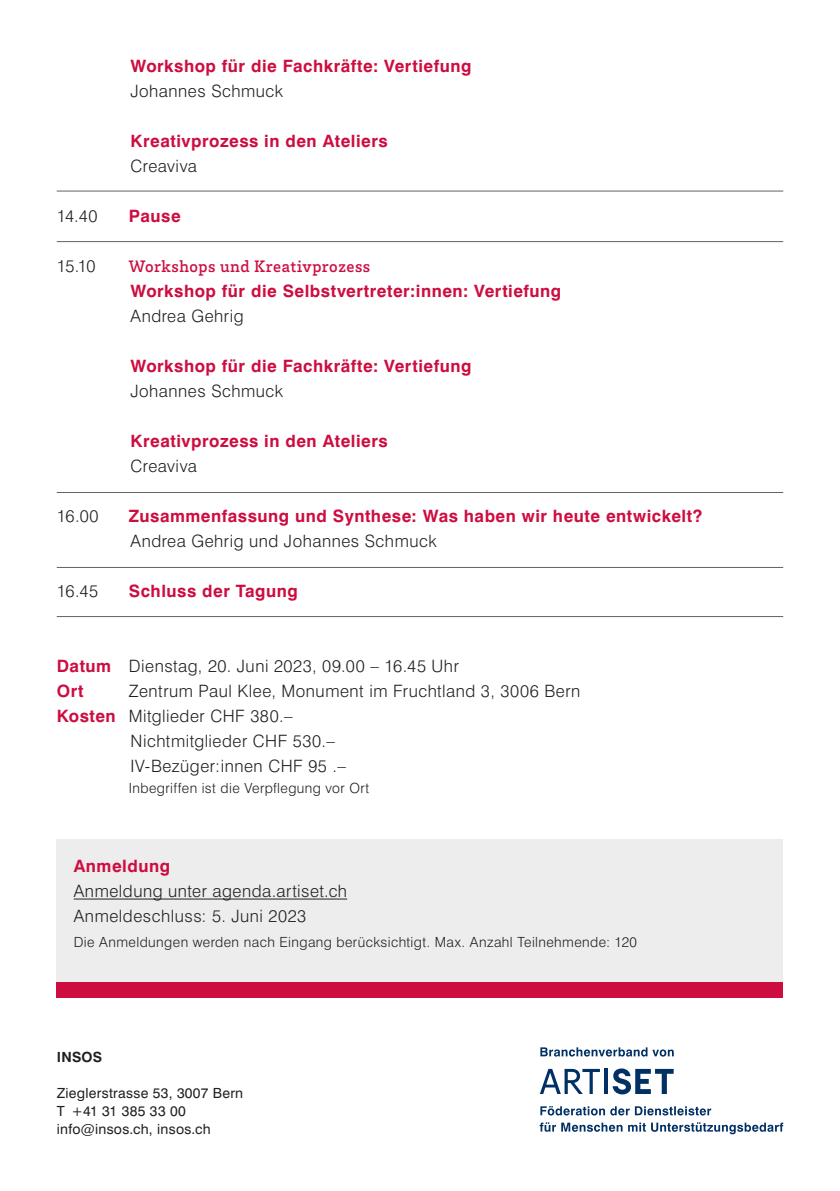
<style>
.page{position:relative;width:840px;height:1191px;background:#fff}
.page>*{position:absolute;margin:0;border:0;box-sizing:border-box;transform-origin:0 0}
.Text_Flyer{font:300 17px "Swiss 721 BT";letter-spacing:.03em;color:#231f20}
.Text_Flyer-2{font:700 17px "Swiss 721 BT";letter-spacing:.03em;color:#cd0d40}
.Text_Flyer-3{font:500 17px "Brix Slab";letter-spacing:.03em;color:#cd0d40}
.Zwischentitel_Beige{font:700 17px "Swiss 721 BT";letter-spacing:.03em;color:#cd0d40}
.Text_Flyer-4{font:300 14px "Swiss 721 BT";letter-spacing:.03em;color:#231f20}
.t1{font:14px/18px "Swiss 721 BT";letter-spacing:.02em;color:#231f20}
.Kleingedrucktes_Flye{font:300 14px "Swiss 721 BT";letter-spacing:.03em;color:#231f20}
.t2{font:700 14px "Swiss 721 BT";letter-spacing:.02em;color:#231f20}
.s1{font-weight:700;color:#cd0d40}
</style>
<div class="page">
<hr style="left:57px;top:190px;width:725px;height:1px;background:#636366">
<hr style="left:57px;top:241px;width:725px;height:1px;background:#636366">
<hr style="left:57px;top:492px;width:725px;height:1px;background:#636366">
<hr style="left:57px;top:567px;width:725px;height:1px;background:#636366">
<hr style="left:57px;top:616px;width:725px;height:1px;background:#636366">
<div style="left:57px;top:839px;width:725px;height:150px;background:#ededee"></div>
<div style="left:57px;top:982px;width:725px;height:15px;background:#cd0d40"></div>
<svg style="left:604px;top:1069px;width:3px;height:25px"></svg>
<svg style="left:612px;top:1068px;width:61px;height:26px"></svg>
<svg style="left:539px;top:1069px;width:60px;height:25px"></svg>
<svg style="left:540px;top:1047px;width:133px;height:9px"></svg>
<svg style="left:539px;top:1122px;width:243px;height:12px"></svg>
<svg style="left:540px;top:1106px;width:170px;height:9px"></svg>
<hr style="left:74px;top:898px;width:273px;height:1px;background:#231f20">
<p class="Text_Flyer-2" style="left:130px;top:56px;width:342px">Workshop für die Fachkräfte: Vertiefung</p>
<p class="Text_Flyer" style="left:130px;top:81px;width:154px">Johannes Schmuck</p>
<p class="Text_Flyer-2" style="left:130px;top:131px;width:259px">Kreativprozess in den Ateliers</p>
<p class="Text_Flyer" style="left:130px;top:156px;width:68px">Creaviva</p>
<p class="Text_Flyer" style="left:57px;top:206px;width:42px">14.40</p>
<p class="Text_Flyer-2" style="left:129px;top:206px;width:53px">Pause</p>
<p class="Text_Flyer" style="left:57px;top:256px;width:40px">15.10</p>
<p class="Text_Flyer-3" style="left:129px;top:255px;width:243px">Workshops und Kreativprozess</p>
<p class="Text_Flyer-2" style="left:130px;top:281px;width:432px">Workshop für die Selbstvertreter:innen: Vertiefung</p>
<p class="Text_Flyer" style="left:130px;top:306px;width:114px">Andrea Gehrig</p>
<p class="Text_Flyer-2" style="left:130px;top:356px;width:342px">Workshop für die Fachkräfte: Vertiefung</p>
<p class="Text_Flyer" style="left:130px;top:381px;width:154px">Johannes Schmuck</p>
<p class="Text_Flyer-2" style="left:130px;top:431px;width:259px">Kreativprozess in den Ateliers</p>
<p class="Text_Flyer" style="left:130px;top:456px;width:68px">Creaviva</p>
<p class="Text_Flyer" style="left:57px;top:506px;width:43px">16.00</p>
<p class="Text_Flyer-2" style="left:129px;top:506px;width:574px">Zusammenfassung und Synthese: Was haben wir heute entwickelt?</p>
<p class="Text_Flyer" style="left:130px;top:531px;width:307px">Andrea Gehrig und Johannes Schmuck</p>
<p class="Text_Flyer" style="left:57px;top:581px;width:43px">16.45</p>
<p class="Text_Flyer-2" style="left:129px;top:581px;width:170px">Schluss der Tagung</p>
<p class="Text_Flyer" style="left:57px;top:656px;width:403px"><span class="s1">Datum</span> Dienstag, 20. Juni 2023, 09.00 – 16.45 Uhr</p>
<p class="Text_Flyer-2" style="left:57px;top:681px;width:28px">Ort</p>
<p class="Text_Flyer" style="left:129px;top:681px;width:453px">Zentrum Paul Klee, Monument im Fruchtland 3, 3006 Bern</p>
<p class="Text_Flyer" style="left:57px;top:706px;width:237px"><span class="s1">Kosten</span> Mitglieder CHF 380.–</p>
<p class="Text_Flyer" style="left:130px;top:731px;width:206px">Nichtmitglieder CHF 530.–</p>
<p class="Text_Flyer" style="left:130px;top:756px;width:217px">IV-Bezüger:innen CHF 95 .–</p>
<p class="Kleingedrucktes_Flye" style="left:129px;top:780px;width:242px">Inbegriffen ist die Verpflegung vor Ort</p>
<p class="Zwischentitel_Beige" style="left:74px;top:856px;width:98px">Anmeldung</p>
<p class="Text_Flyer" style="left:74px;top:881px;width:275px">Anmeldung unter agenda.artiset.ch</p>
<p class="Text_Flyer" style="left:74px;top:906px;width:234px">Anmeldeschluss: 5. Juni 2023</p>
<p class="Text_Flyer-4" style="left:74px;top:934px;width:564px">Die Anmeldungen werden nach Eingang berücksichtigt. Max. Anzahl Teilnehmende: 120</p>
<p class="t2" style="left:57px;top:1048px;width:47px">INSOS</p>
<p class="t1" style="left:57px;top:1084px;width:188px">Zieglerstrasse 53, 3007 Bern<br>T +41 31 385 33 00 info@insos.ch, insos.ch</p>
</div>
